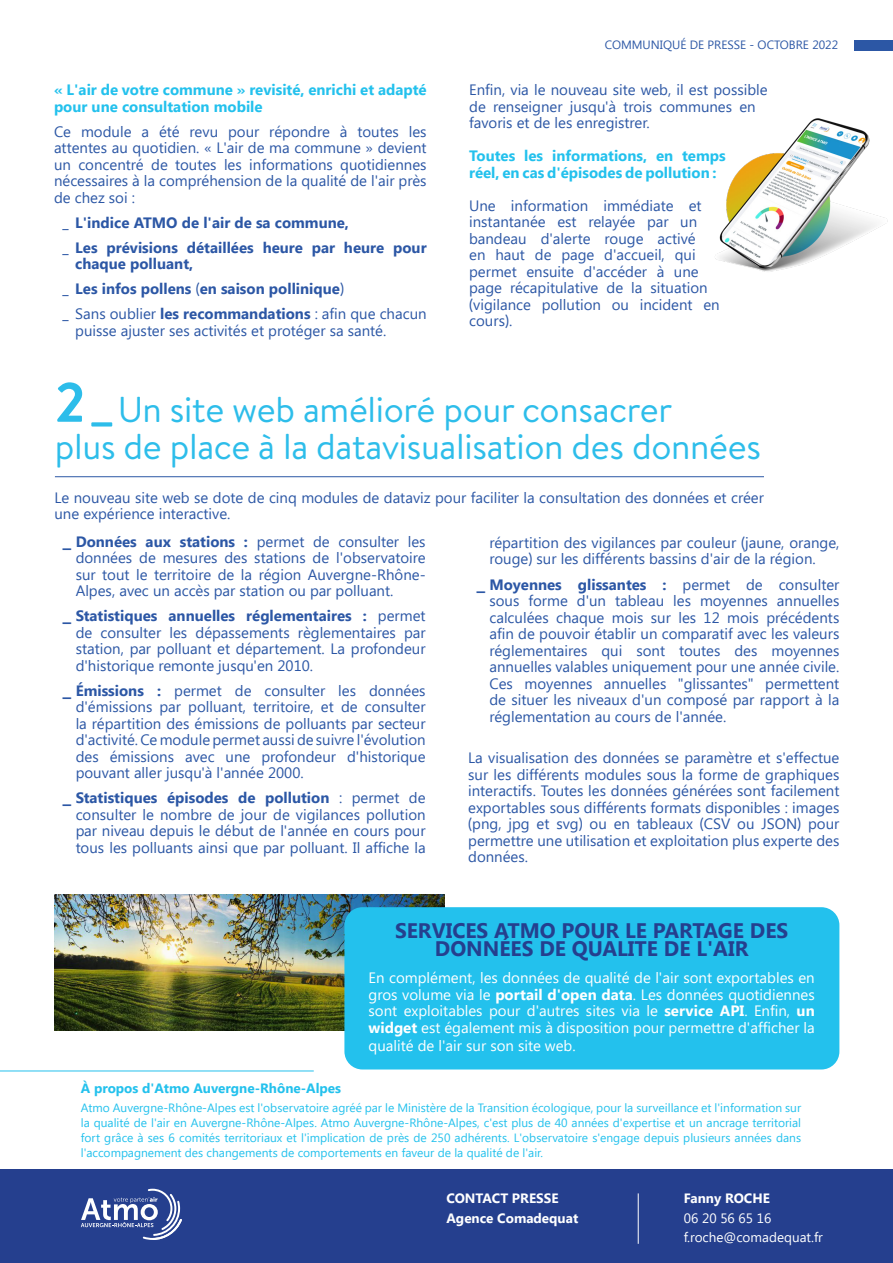
<style>
.page{position:relative;width:893px;height:1263px;background:#fff}
.page>*{position:absolute;margin:0;border:0;box-sizing:border-box;transform-origin:0 0}
.Titre_communique{font:36px "Brandon Text";letter-spacing:-.01em;color:#2dbdea}
.t1{font:700 21px/18px "Segoe UI";color:#253f8e;text-align:center}
.t2{font:15px/16.5px "Segoe UI";color:#2c57a5;text-align:justify}
.Note{font:15px/16.5px "Segoe UI";color:#fff;text-align:justify}
.t3{font:700 15px/16.5px "Segoe UI";color:#23c1ed}
.t4{font:700 15px/16.5px "Segoe UI";color:#2c57a5}
.Note-2{font:700 13.5px "Segoe UI";color:#fff}
.Note-3{font:700 13.5px "Segoe UI";color:#23c1ed}
.Note-4{font:13.5px "Segoe UI";color:#fff}
.Note-5{font:12px/15px "Segoe UI";color:#23c1ed;text-align:justify}
.Note-6{font:12px "Segoe UI";color:#2c57a5}
.s1{font-family:"Lato"}
.s2{font-weight:400}
.s3{font-family:"Lato";font-weight:400}
.s4{font-weight:700}
.s5{font-weight:700;font-size:55.5px}
.s6{font-family:"Arial";font-weight:700}
</style>
<div class="page">
<img style="left:55px;top:894px;width:389px;height:137px">
<img style="left:715px;top:118px;width:173px;height:154px">
<hr style="left:55px;top:476px;width:709px;height:1px;background:#2c57a5">
<div style="left:344px;top:907px;width:495px;height:162px;background:#23c1ed;border-radius:18px"></div>
<div style="left:0;top:1170px;width:893px;height:93px;background:#253f8e"></div>
<hr style="left:0;top:1070px;width:314px;height:1px;background:#23c1ed">
<hr style="left:638px;top:1193px;width:1px;height:51px;background:#fff">
<svg style="left:81px;top:1189px;width:101px;height:51px"></svg>
<div style="left:855px;top:40px;width:38px;height:11px;background:#2c57a5"></div>
<p class="Note-6" style="left:605px;top:38px;width:235px">COMMUNIQUÉ DE PRESSE - OCTOBRE 2022</p>
<p class="t3" style="left:54px;top:82px;width:374px">« L'air de votre commune » revisité, enrichi et adapté pour une consultation mobile</p>
<p class="t2" style="left:469px;top:82px;width:300px;text-align:left">Enfin, via le nouveau site web, il est possible de renseigner jusqu'à trois communes en favoris et de les enregistrer.</p>
<p class="t3" style="left:469px;top:148px;width:258px">Toutes les informations, en temps réel, en cas d'épisodes de pollution :</p>
<p class="t2" style="left:469px;top:197px;width:252px;text-align:left">Une information immédiate et instantanée est relayée par un bandeau d'alerte rouge activé<br>en haut de page d'accueil, qui permet ensuite d'accéder à une page récapitulative de la situation <span class="s1">(</span>vigilance pollution ou incident en cours<span class="s1">)</span>.</p>
<p class="t2" style="left:54px;top:123px;width:374px">Ce module a été revu pour répondre à toutes les attentes au quotidien. « L'air de ma commune » devient un concentré de toutes les informations quotidiennes nécessaires à la compréhension de la qualité de l'air près de chez soi :</p>
<p class="t4" style="left:63px;top:215px;width:288px"><span class="s2">_</span> L'indice ATMO de l'air de sa commune,</p>
<p class="t4" style="left:75px;top:240px;width:353px;text-indent:-13px"><span class="s2">_</span> Les prévisions détaillées heure par heure pour chaque polluant,</p>
<p class="t4" style="left:63px;top:281px;width:283px"><span class="s2">_</span> Les infos pollens <span class="s3">(</span>en saison pollinique<span class="s3">)</span></p>
<p class="t2" style="left:75px;top:306px;width:353px;text-indent:-13px">_ Sans oublier <span class="s4">les recommandations</span> : afin que chacun puisse ajuster ses activités et protéger sa santé.</p>
<p class="Titre_communique" style="left:55px;top:385px;width:619px"><span class="s5">2_</span>Un site web amélioré pour consacrer</p>
<p class="Titre_communique" style="left:55px;top:422px;width:707px">plus de place à la datavisualisation des données</p>
<p class="t2" style="left:54px;top:489px;width:711px">Le nouveau site web se dote de cinq modules de dataviz pour faciliter la consultation des données et créer une expérience interactive.</p>
<p class="t2" style="left:76px;top:533px;width:351px;text-indent:-13px"><span class="s6">_</span> <span class="s4">Données aux stations :</span> permet de consulter les données de mesures des stations de l'observatoire sur tout le territoire de la région Auvergne-Rhône-Alpes, avec un accès par station ou par polluant.</p>
<p class="t2" style="left:76px;top:608px;width:351px;text-indent:-13px"><span class="s6">_</span> <span class="s4">Statistiques annuelles réglementaires :</span> permet de consulter les dépassements règlementaires par station, par polluant et département. La profondeur d'historique remonte jusqu'en 2010.</p>
<p class="t2" style="left:76px;top:682px;width:351px;text-indent:-13px"><span class="s6">_</span> <span class="s4">Émissions :</span> permet de consulter les données d'émissions par polluant, territoire, et de consulter la répartition des émissions de polluants par secteur d'activité. Ce module permet aussi de suivre l'évolution des émissions avec une profondeur d'historique pouvant aller jusqu'à l'année 2000.</p>
<p class="t2" style="left:76px;top:790px;width:351px;text-indent:-13px"><span class="s6">_</span> <span class="s4">Statistiques épisodes de pollution</span> : permet de consulter le nombre de jour de vigilances pollution par niveau depuis le début de l'année en cours pour tous les polluants ainsi que par polluant. Il affiche la</p>
<p class="t2" style="left:489px;top:534px;width:351px">répartition des vigilances par couleur <span class="s1">(</span>jaune, orange, rouge<span class="s1">)</span> sur les différents bassins d'air de la région.</p>
<p class="t2" style="left:489px;top:576px;width:351px;text-indent:-13px"><span class="s6">_</span> <span class="s4">Moyennes glissantes :</span> permet de consulter sous forme d'un tableau les moyennes annuelles calculées chaque mois sur les 12 mois précédents afin de pouvoir établir un comparatif avec les valeurs réglementaires qui sont toutes des moyennes annuelles valables uniquement pour une année civile.<br>Ces moyennes annuelles "glissantes" permettent de situer les niveaux d'un composé par rapport à la réglementation au cours de l'année.</p>
<p class="t2" style="left:468px;top:749px;width:373px">La visualisation des données se paramètre et s'effectue sur les différents modules sous la forme de graphiques interactifs. Toutes les données générées sont facilement exportables sous différents formats disponibles : images <span class="s1">(</span>png, jpg et svg<span class="s1">)</span> ou en tableaux <span class="s1">(</span>CSV ou JSON<span class="s1">)</span> pour permettre une utilisation et exploitation plus experte des données.</p>
<p class="t1" style="left:395px;top:922px;width:395px">SERVICES ATMO POUR LE PARTAGE DES<br>DONNÉES DE QUALITE DE L'AIR</p>
<p class="Note" style="left:369px;top:970px;width:448px">En complément, les données de qualité de l'air sont exportables en gros volume via le <span class="s4">portail d'open data</span>. Les données quotidiennes sont exploitables pour d'autres sites via le <span class="s4">service API</span>. Enfin, <span class="s4">un widget</span> est également mis à disposition pour permettre d'afficher la</p>
<p class="Note" style="left:369px;top:1037px;width:209px">qualité de l'air sur son site web.</p>
<p class="Note-3" style="left:81px;top:1080px;width:262px">À propos d'Atmo Auvergne-Rhône-Alpes</p>
<p class="Note-5" style="left:81px;top:1100px;width:722px">Atmo Auvergne-Rhône-Alpes est l'observatoire agréé par le Ministère de la Transition écologique, pour la surveillance et l'information sur la qualité de l'air en Auvergne-Rhône-Alpes. Atmo Auvergne-Rhône-Alpes, c'est plus de 40 années d'expertise et un ancrage territorial fort grâce à ses 6 comités territoriaux et l'implication de près de 250 adhérents. L'observatoire s'engage depuis plusieurs années dans l'accompagnement des changements de comportements en faveur de la qualité de l'air.</p>
<p class="Note-2" style="left:446px;top:1191px;width:114px">CONTACT PRESSE</p>
<p class="Note-2" style="left:446px;top:1210px;width:133px">Agence Comadequat</p>
<p class="Note-2" style="left:684px;top:1191px;width:88px">Fanny ROCHE</p>
<p class="Note-4" style="left:684px;top:1210px;width:89px">06 20 56 65 16</p>
<p class="Note-4" style="left:684px;top:1229px;width:141px">f.roche@comadequat.fr</p>
</div>
